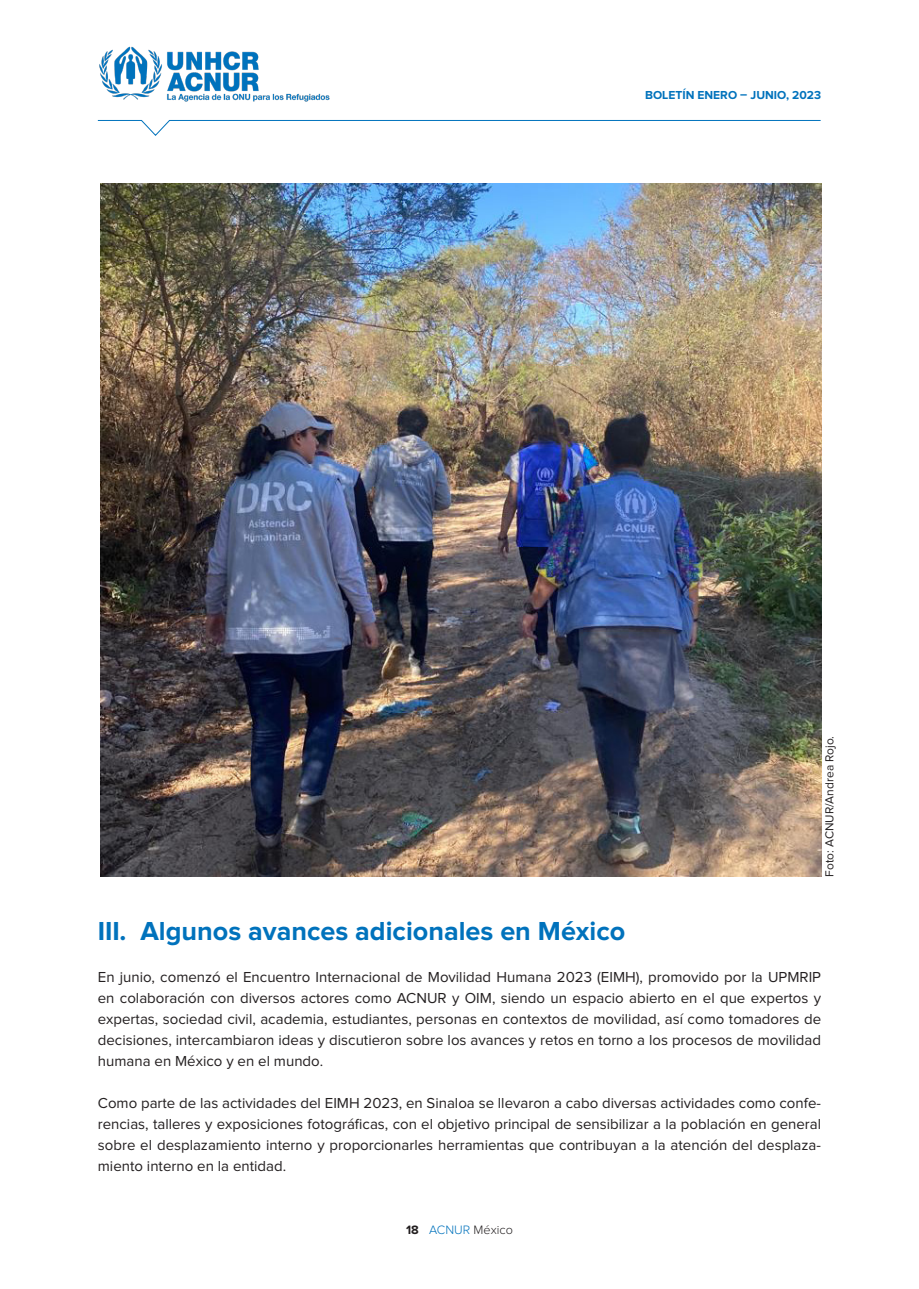
<style>
.page{position:relative;width:919px;height:1289px;background:#fff}
.page>*{position:absolute;margin:0;border:0;box-sizing:border-box;transform-origin:0 0}
._2__Subtitulo{font:700 27px "Proxima Nova";color:#0072bc}
._3__Texto{font:15px/21px "Proxima Nova";color:#231f20;text-align:justify}
.t1{font:300 12.6px "Proxima Nova";color:#231f20}
.t2{font:700 12px "Proxima Nova";color:#0072bc}
._3__Texto-2{font:12px "Proxima Nova";color:#231f20}
.s1{font-weight:700}
.s2{color:#0072bc}
</style>
<div class="page">
<img style="left:99px;top:46px;width:231px;height:56px">
<svg style="left:97px;top:120px;width:724px;height:16px"></svg>
<img style="left:101px;top:183px;width:720px;height:693px">
<p class="t2" style="left:645px;top:89px;width:177px">BOLETÍN ENERO – JUNIO, 2023</p>
<p class="_3__Texto-2" style="left:824px;top:876px;width:142px;rotate:-90deg">Foto: ACNUR/Andrea Rojo.</p>
<p class="_2__Subtitulo" style="left:98px;top:918px;width:529px">III. Algunos avances adicionales en México</p>
<p class="_3__Texto" style="left:98px;top:966px;width:724px">En junio, comenzó el Encuentro Internacional de Movilidad Humana 2023 (EIMH), promovido por la UPMRIP en colaboración con diversos actores como ACNUR y OIM, siendo un espacio abierto en el que expertos y expertas, sociedad civil, academia, estudiantes, personas en contextos de movilidad, así como tomadores de decisiones, intercambiaron ideas y discutieron sobre los avances y retos en torno a los procesos de movilidad humana en México y en el mundo.</p>
<p class="_3__Texto" style="left:98px;top:1092px;width:724px">Como parte de las actividades del EIMH 2023, en Sinaloa se llevaron a cabo diversas actividades como confe&shy;rencias, talleres y exposiciones fotográficas, con el objetivo principal de sensibilizar a la población en general sobre el desplazamiento interno y proporcionarles herramientas que contribuyan a la atención del desplaza&shy;miento interno en la entidad.</p>
<p class="t1" style="left:406px;top:1223px;width:108px"><span class="s1">18</span> <span class="s2">ACNUR</span> México</p>
</div>
